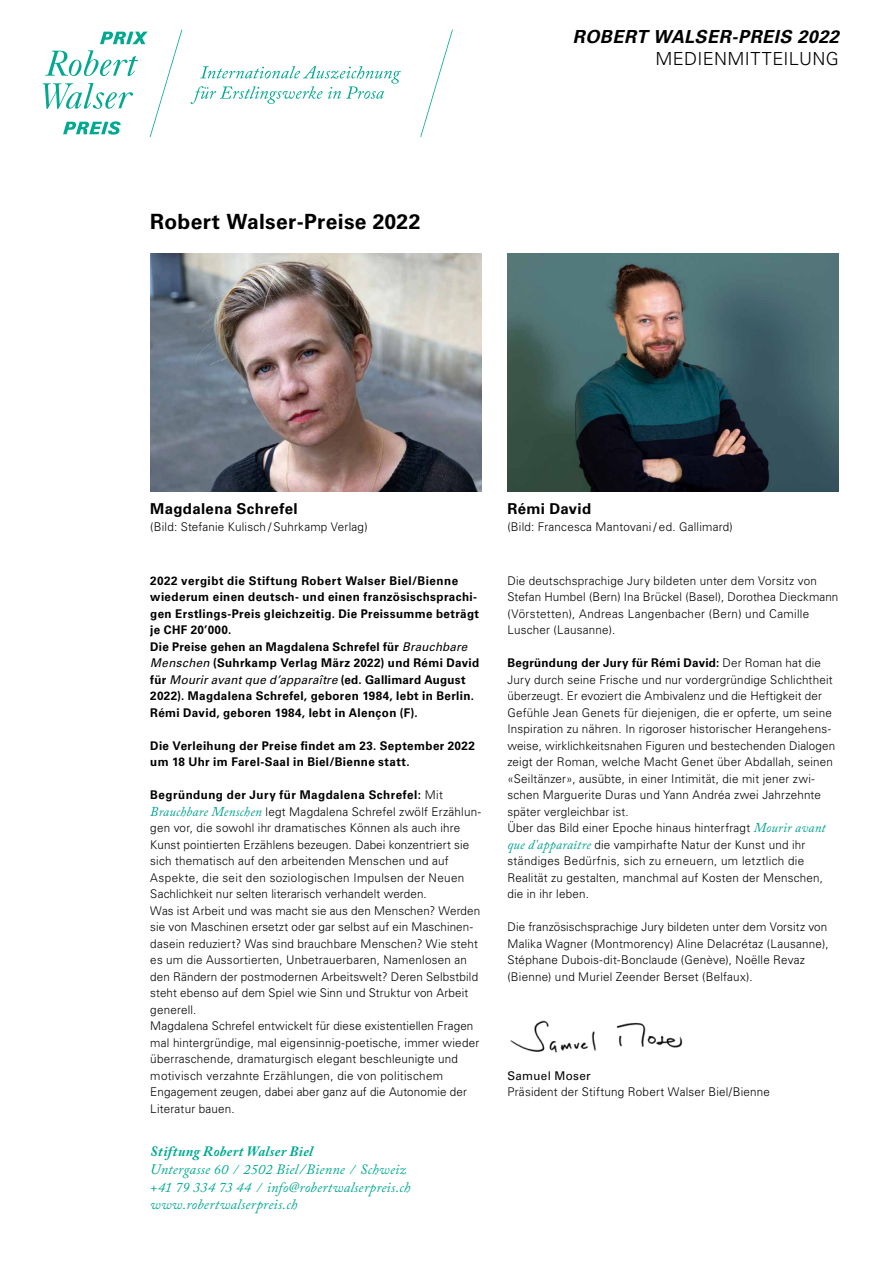
<style>
.page{position:relative;width:893px;height:1263px;background:#fff}
.page>*{position:absolute;margin:0;border:0;box-sizing:border-box;transform-origin:0 0}
.t1{font:700 21px "Univers LT Pro 65";letter-spacing:.015em;color:#000}
.t2{font:italic 700 18px "Univers LT Pro 65";letter-spacing:.025em;color:#000}
.t3{font:300 18px "Univers LT Pro 45";letter-spacing:.02em;color:#000}
.t4{font:700 15px "Univers LT Pro 65";letter-spacing:.02em;color:#000}
.t5{font:italic 14.25px/17.7px "Adobe Caslon Pro";letter-spacing:.015em;color:#00a990}
.t6{font:italic 700 14.25px "Adobe Caslon Pro";letter-spacing:.025em;color:#00a990}
.t7{font:300 12px/16.5px "Univers LT Pro 45";letter-spacing:.015em;color:#000}
.t8{font:700 12px/16.5px "Univers LT Pro 65";letter-spacing:.03em;color:#000}
.t9{font:italic 12px "Univers LT Pro 55";letter-spacing:.015em;color:#000}
.t10{font:12px "Univers LT Pro 55 Roman";letter-spacing:.025em;color:#000}
.s1{font-family:"Univers LT Pro 55";font-weight:400;font-style:italic}
.s2{font-family:"Univers LT Pro 65";font-weight:700;font-style:normal}
.s3{font-family:"Univers LT Pro 45";font-weight:300}
.s4{font-family:"Adobe Caslon Pro";font-weight:400;font-style:italic;font-size:13.5px;color:#00a18e}
</style>
<div class="page">
<svg style="left:191px;top:66px;width:210px;height:38px"></svg>
<svg style="left:420px;top:30px;width:33px;height:107px"></svg>
<svg style="left:43px;top:30px;width:139px;height:107px"></svg>
<img style="left:510px;top:1020px;width:173px;height:33px">
<img style="left:150px;top:253px;width:332px;height:239px">
<img style="left:507px;top:253px;width:332px;height:239px">
<h1 class="t1" style="left:150px;top:207px;width:272px">Robert Walser-Preise 2022</h1>
<h2 class="t2" style="left:573px;top:24px;width:268px">ROBERT WALSER-PREIS 2022</h2>
<h2 class="t3" style="left:655px;top:47px;width:185px">MEDIENMITTEILUNG</h2>
<p class="t4" style="left:150px;top:499px;width:149px">Magdalena Schrefel</p>
<p class="t7" style="left:150px;top:518px;width:219px">(Bild: Stefanie Kulisch / Suhrkamp Verlag)</p>
<p class="t8" style="left:150px;top:572px;width:331px">2022 vergibt die Stiftung Robert Walser Biel/Bienne wiederum einen deutsch- und einen französischsprachi&shy;gen Erstlings-Preis gleichzeitig. Die Preissumme beträgt je CHF 20’000.<br>Die Preise gehen an Magdalena Schrefel für <span class="s1">Brauchbare Menschen</span> (Suhrkamp Verlag März 2022) und Rémi David</p>
<p class="t9" style="left:150px;top:671px;width:317px"><span class="s2">für</span> Mourir avant que d’apparaître <span class="s2">(ed. Gallimard August</span></p>
<p class="t8" style="left:150px;top:687px;width:325px">2022). Magdalena Schrefel, geboren 1984, lebt in Berlin.<br>Rémi David, geboren 1984, lebt in Alençon (F).</p>
<p class="t8" style="left:150px;top:737px;width:326px">Die Verleihung der Preise findet am 23. September 2022 um 18 Uhr im Farel-Saal in Biel/Bienne statt.</p>
<p class="t8" style="left:150px;top:786px;width:294px">Begründung der Jury für Magdalena Schrefel: <span class="s3">Mit</span></p>
<p class="t7" style="left:150px;top:803px;width:332px"><span class="s4">Brauchbare Menschen</span> legt Magdalena Schrefel zwölf Erzählun&shy;gen vor, die sowohl ihr dramatisches Können als auch ihre Kunst pointierten Erzählens bezeugen. Dabei konzentriert sie sich thematisch auf den arbeitenden Menschen und auf Aspekte, die seit den soziologischen Impulsen der Neuen Sachlichkeit nur selten literarisch verhandelt werden.<br>Was ist Arbeit und was macht sie aus den Menschen? Werden sie von Maschinen ersetzt oder gar selbst auf ein Maschinen&shy;dasein reduziert? Was sind brauchbare Menschen? Wie steht es um die Aussortierten, Unbetrauerbaren, Namenlosen an den Rändern der postmodernen Arbeitswelt? Deren Selbstbild steht ebenso auf dem Spiel wie Sinn und Struktur von Arbeit generell.<br>Magdalena Schrefel entwickelt für diese existentiellen Fragen mal hintergründige, mal eigensinnig-poetische, immer wieder überraschende, dramaturgisch elegant beschleunigte und motivisch verzahnte Erzählungen, die von politischem Engagement zeugen, dabei aber ganz auf die Autonomie der Literatur bauen.</p>
<p class="t6" style="left:150px;top:1142px;width:164px">Stiftung Robert Walser Biel</p>
<p class="t5" style="left:150px;top:1160px;width:262px">Untergasse 60 ∕ 2502 Biel/Bienne ∕ Schweiz +41 79 334 73 44 ∕ info@robertwalserpreis.ch www.robertwalserpreis.ch</p>
<p class="t4" style="left:507px;top:499px;width:85px">Rémi David</p>
<p class="t7" style="left:507px;top:518px;width:227px">(Bild: Francesca Mantovani / ed. Gallimard)</p>
<p class="t7" style="left:507px;top:572px;width:333px">Die deutschsprachige Jury bildeten unter dem Vorsitz von Stefan Humbel (Bern) Ina Brückel (Basel), Dorothea Dieckmann (Vörstetten), Andreas Langenbacher (Bern) und Camille Luscher (Lausanne).</p>
<p class="t8" style="left:507px;top:654px;width:315px">Begründung der Jury für Rémi David: <span class="s3">Der Roman hat die</span></p>
<p class="t7" style="left:507px;top:671px;width:329px">Jury durch seine Frische und nur vordergründige Schlichtheit überzeugt. Er evoziert die Ambivalenz und die Heftigkeit der Gefühle Jean Genets für diejenigen, die er opferte, um seine Inspiration zu nähren. In rigoroser historischer Herangehens&shy;weise, wirklichkeitsnahen Figuren und bestechenden Dialogen zeigt der Roman, welche Macht Genet über Abdallah, seinen «Seiltänzer», ausübte, in einer Intimität, die mit jener zwi&shy;schen Marguerite Duras und Yann Andréa zwei Jahrzehnte später vergleichbar ist.<br>Über das Bild einer Epoche hinaus hinterfragt <span class="s4">Mourir avant que d'apparaître</span> die vampirhafte Natur der Kunst und ihr ständiges Bedürfnis, sich zu erneuern, um letztlich die Realität zu gestalten, manchmal auf Kosten der Menschen, die in ihr leben.</p>
<p class="t7" style="left:507px;top:919px;width:323px">Die französischsprachige Jury bildeten unter dem Vorsitz von Malika Wagner (Montmorency) Aline Delacrétaz (Lausanne), Stéphane Dubois-dit-Bonclaude (Genève), Noëlle Revaz (Bienne) und Muriel Zeender Berset (Belfaux).</p>
<p class="t10" style="left:507px;top:1067px;width:85px">Samuel Moser</p>
<p class="t7" style="left:507px;top:1084px;width:264px">Präsident der Stiftung Robert Walser Biel/Bienne</p>
</div>
